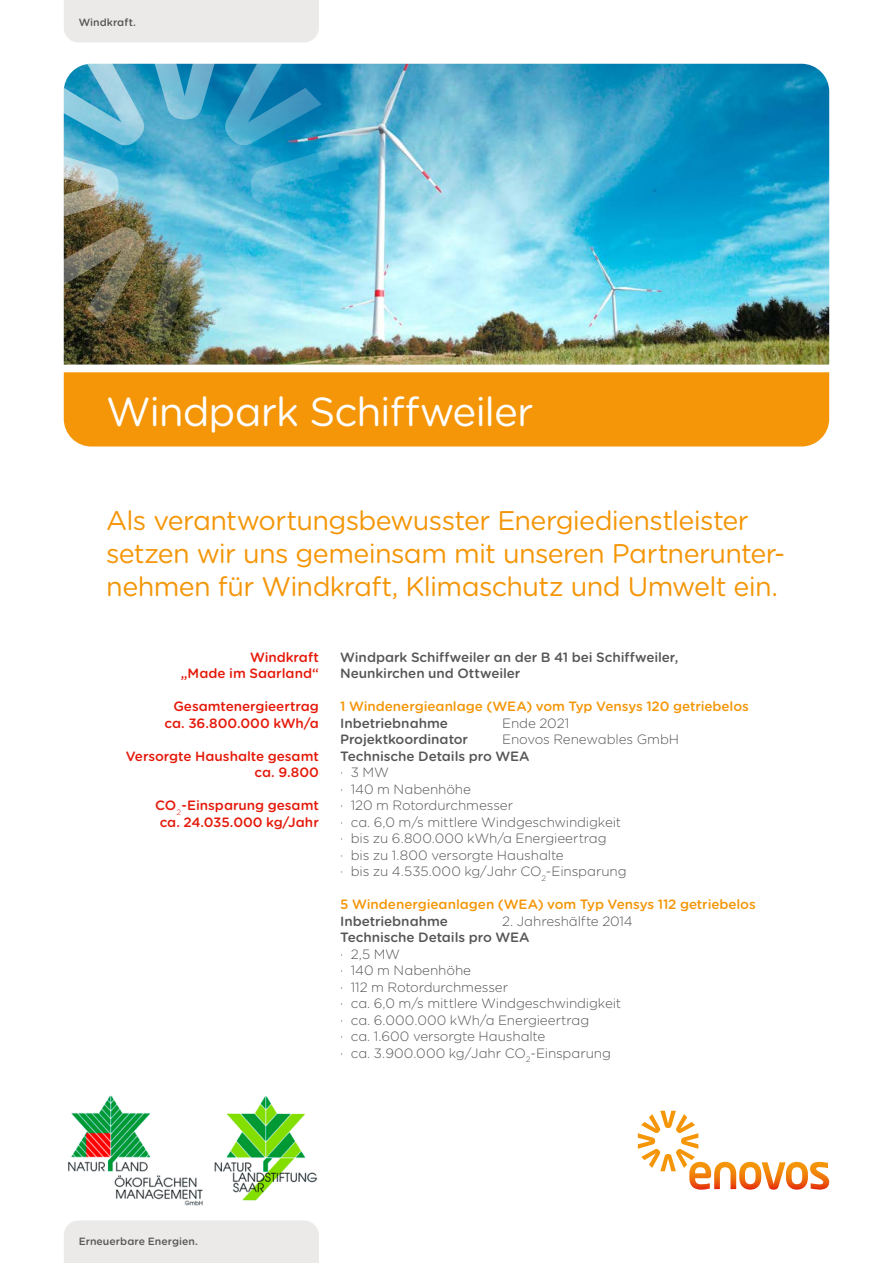
<style>
.page{position:relative;width:893px;height:1263px;background:#fff}
.page>*{position:absolute;margin:0;border:0;box-sizing:border-box;transform-origin:0 0}
.t1{font:40.5px "Gotham Rounded";letter-spacing:-.03em;color:#fff}
.t2{font:27px/33px "Gotham Rounded";letter-spacing:-.025em;color:#f49608}
.t3{font:300 13.5px/16.5px "Gotham Rounded";letter-spacing:-.01em;color:#565655}
.t4{font:500 13.5px/16.5px "Gotham Rounded";letter-spacing:-.005em;color:#565655}
.t5{font:500 13.5px/16.5px "Gotham Rounded";letter-spacing:-.005em;color:#e4190a;text-align:right}
.t6{font:500 13.5px "Gotham Rounded";letter-spacing:-.005em;color:#f49608}
.t7{font:500 10.5px "Gotham Rounded";letter-spacing:.005em;color:#565655}
</style>
<div class="page">
<img style="left:64px;top:64px;width:765px;height:300px">
<div style="left:64px;top:372px;width:765px;height:74px;background:#f49608"></div>
<img style="left:63px;top:0;width:276px;height:342px">
<div style="left:64px;top:1220px;width:255px;height:43px;background:#eceae9"></div>
<svg style="left:638px;top:1111px;width:191px;height:78px"></svg>
<img style="left:214px;top:1096px;width:104px;height:105px">
<img style="left:68px;top:1095px;width:135px;height:111px">
<p class="t7" style="left:79px;top:15px;width:59px">Windkraft.</p>
<h1 class="t1" style="left:106px;top:383px;width:429px">Windpark Schiffweiler</h1>
<h2 class="t2" style="left:106px;top:502px;width:680px">Als verantwortungsbewusster Energiedienstleister setzen wir uns gemeinsam mit unseren Partnerunter&shy;nehmen für Windkraft, Klimaschutz und Umwelt ein.</h2>
<p class="t5" style="left:181px;top:648px;width:140px">Windkraft<br>„Made im Saarland“</p>
<p class="t5" style="left:164px;top:697px;width:156px">Gesamtenergieertrag ca. 36.800.000 kWh/a</p>
<p class="t5" style="left:126px;top:747px;width:195px">Versorgte Haushalte gesamt ca. 9.800</p>
<p class="t5" style="left:155px;top:796px;width:165px;text-align:center">CO<sub>2</sub>-Einsparung gesamt ca. 24.035.000 kg/Jahr</p>
<p class="t4" style="left:340px;top:648px;width:340px">Windpark Schiffweiler an der B 41 bei Schiffweiler,<br>Neunkirchen und Ottweiler</p>
<p class="t6" style="left:340px;top:697px;width:410px">1 Windenergieanlage (WEA) vom Typ Vensys 120 getriebelos</p>
<p class="t4" style="left:340px;top:714px;width:109px">Inbetriebnahme</p>
<p class="t3" style="left:502px;top:714px;width:69px">Ende 2021</p>
<p class="t4" style="left:340px;top:730px;width:130px">Projektkoordinator</p>
<p class="t3" style="left:502px;top:730px;width:178px">Enovos Renewables GmbH</p>
<p class="t4" style="left:340px;top:747px;width:191px">Technische Details pro WEA</p>
<p class="t3" style="left:340px;top:763px;width:288px">· 3 MW<br>· 140 m Nabenhöhe<br>· 120 m Rotordurchmesser<br>· ca. 6,0 m/s mittlere Windgeschwindigkeit · bis zu 6.800.000 kWh/a Energieertrag<br>· bis zu 1.800 versorgte Haushalte<br>· bis zu 4.535.000 kg/Jahr CO<sub>2</sub>-Einsparung</p>
<p class="t6" style="left:340px;top:895px;width:417px">5 Windenergieanlagen (WEA) vom Typ Vensys 112 getriebelos</p>
<p class="t4" style="left:340px;top:912px;width:109px">Inbetriebnahme</p>
<p class="t3" style="left:502px;top:912px;width:132px">2. Jahreshälfte 2014</p>
<p class="t4" style="left:340px;top:928px;width:191px">Technische Details pro WEA</p>
<p class="t3" style="left:340px;top:945px;width:283px">· 2,5 MW<br>· 140 m Nabenhöhe<br>· 112 m Rotordurchmesser<br>· ca. 6,0 m/s mittlere Windgeschwindigkeit · ca. 6.000.000 kWh/a Energieertrag<br>· ca. 1.600 versorgte Haushalte<br>· ca. 3.900.000 kg/Jahr CO<sub>2</sub>-Einsparung</p>
<p class="t7" style="left:79px;top:1234px;width:121px">Erneuerbare Energien.</p>
</div>
